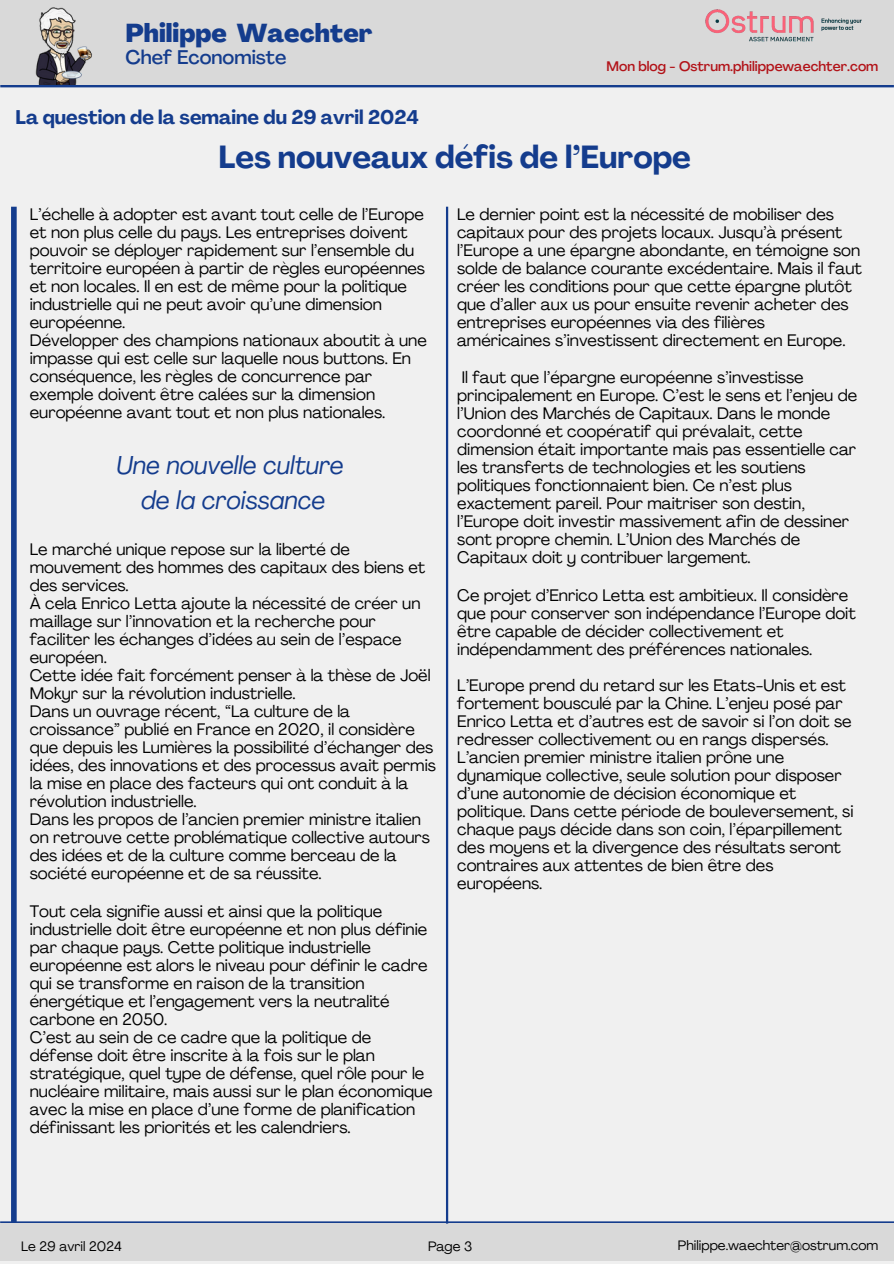
<style>
.page{position:relative;width:894px;height:1264px;background:#fff}
.page>*{position:absolute;margin:0;border:0;box-sizing:border-box;transform-origin:0 0}
.t1{font:700 31.5px "Agrandir";color:#143c8d}
.t2{font:italic 25.5px/34.8px "Agrandir";color:#143c8d;text-align:center}
.t3{font:800 25.5px "Agrandir";color:#143c8d}
.t4{font:700 19.5px "Agrandir";color:#143c8d}
.t5{font:500 19.5px "Agrandir";color:#143c8d}
.t6{font:16.5px/18px "Agrandir";color:#000}
.t7{font:500 13.65px "Agrandir";color:#b21218}
.t8{font:13.5px "Agrandir";color:#000}
</style>
<div class="page">
<div style="left:0;top:0;width:893px;height:1263px;background:#f0f0f0"></div>
<svg style="left:0;top:84px;width:893px;height:3px;background:#536da4"></svg>
<svg style="left:0;top:1221px;width:893px;height:2px;background:#3d5e9f"></svg>
<div style="left:0;top:0;width:893px;height:84px;background:#d9d9d9"></div>
<img style="left:35px;top:7px;width:57px;height:77px">
<div style="left:11px;top:207px;width:6px;height:1018px;background:#143c8d"></div>
<img style="left:705px;top:9px;width:157px;height:33px">
<div style="left:0;top:1223px;width:893px;height:38px;background:#d9d9d9"></div>
<hr style="left:446px;top:207px;width:2px;height:1016px;background:#143c8d">
<h3 class="t3" style="left:125px;top:23px;width:248px">Philippe Waechter</h3>
<h3 class="t5" style="left:125px;top:50px;width:162px">Chef Economiste</h3>
<h6 class="t7" style="left:606px;top:60px;width:273px">Mon blog - Ostrum.philippewaechter.com</h6>
<h4 class="t4" style="left:16px;top:110px;width:405px">La question de la semaine du 29 avril 2024</h4>
<h1 class="t1" style="left:218px;top:144px;width:474px">Les nouveaux défis de l’Europe</h1>
<h5 class="t6" style="left:30px;top:206px;width:398px">L’échelle à adopter est avant tout celle de l’Europe et non plus celle du pays. Les entreprises doivent pouvoir se déployer rapidement sur l’ensemble du territoire européen à partir de règles européennes et non locales. Il en est de même pour la politique industrielle qui ne peut avoir qu’une dimension européenne.<br>Développer des champions nationaux aboutit à une impasse qui est celle sur laquelle nous buttons. En conséquence, les règles de concurrence par exemple doivent être calées sur la dimension européenne avant tout et non plus nationales.</h5>
<p class="t2" style="left:116px;top:450px;width:229px">Une nouvelle culture de la croissance</p>
<h5 class="t6" style="left:30px;top:541px;width:407px">Le marché unique repose sur la liberté de mouvement des hommes des capitaux des biens et des services.<br>À cela Enrico Letta ajoute la nécessité de créer un maillage sur l’innovation et la recherche pour faciliter les échanges d’idées au sein de l’espace européen.<br>Cette idée fait forcément penser à la thèse de Joël Mokyr sur la révolution industrielle.<br>Dans un ouvrage récent, “La culture de la croissance” publié en France en 2020, il considère que depuis les Lumières la possibilité d’échanger des idées, des innovations et des processus avait permis la mise en place des facteurs qui ont conduit à la révolution industrielle.<br>Dans les propos de l’ancien premier ministre italien on retrouve cette problématique collective autours des idées et de la culture comme berceau de la société européenne et de sa réussite.</h5>
<h5 class="t6" style="left:30px;top:903px;width:404px">Tout cela signifie aussi et ainsi que la politique industrielle doit être européenne et non plus définie par chaque pays. Cette politique industrielle européenne est alors le niveau pour définir le cadre qui se transforme en raison de la transition énergétique et l’engagement vers la neutralité carbone en 2050.<br>C’est au sein de ce cadre que la politique de défense doit être inscrite à la fois sur le plan stratégique, quel type de défense, quel rôle pour le nucléaire militaire, mais aussi sur le plan économique avec la mise en place d’une forme de planification définissant les priorités et les calendriers.</h5>
<h5 class="t6" style="left:457px;top:206px;width:406px">Le dernier point est la nécessité de mobiliser des capitaux pour des projets locaux. Jusqu’à présent l’Europe a une épargne abondante, en témoigne son solde de balance courante excédentaire. Mais il faut créer les conditions pour que cette épargne plutôt que d’aller aux us pour ensuite revenir acheter des entreprises européennes via des filières américaines s’investissent directement en Europe.</h5>
<h5 class="t6" style="left:457px;top:370px;width:401px">Il faut que l’épargne européenne s’investisse principalement en Europe. C’est le sens et l’enjeu de l’Union des Marchés de Capitaux. Dans le monde coordonné et coopératif qui prévalait, cette dimension était importante mais pas essentielle car les transferts de technologies et les soutiens politiques fonctionnaient bien. Ce n’est plus exactement pareil. Pour maitriser son destin, l’Europe doit investir massivement afin de dessiner sont propre chemin. L’Union des Marchés de Capitaux doit y contribuer largement.</h5>
<p class="t6" style="left:457px;top:588px;width:400px">Ce projet d’Enrico Letta est ambitieux. Il considère que pour conserver son indépendance l’Europe doit être capable de décider collectivement et indépendamment des préférences nationales.</p>
<p class="t6" style="left:457px;top:678px;width:398px">L’Europe prend du retard sur les Etats-Unis et est fortement bousculé par la Chine. L’enjeu posé par Enrico Letta et d’autres est de savoir si l’on doit se redresser collectivement ou en rangs dispersés.<br>L’ancien premier ministre italien prône une dynamique collective, seule solution pour disposer d’une autonomie de décision économique et politique. Dans cette période de bouleversement, si chaque pays décide dans son coin, l’éparpillement des moyens et la divergence des résultats seront contraires aux attentes de bien être des européens.</p>
<p class="t8" style="left:21px;top:1241px;width:102px">Le 29 avril 2024</p>
<h5 class="t8" style="left:428px;top:1241px;width:46px">Page 3</h5>
<h5 class="t8" style="left:677px;top:1239px;width:202px">Philippe.waechter@ostrum.com</h5>
</div>
